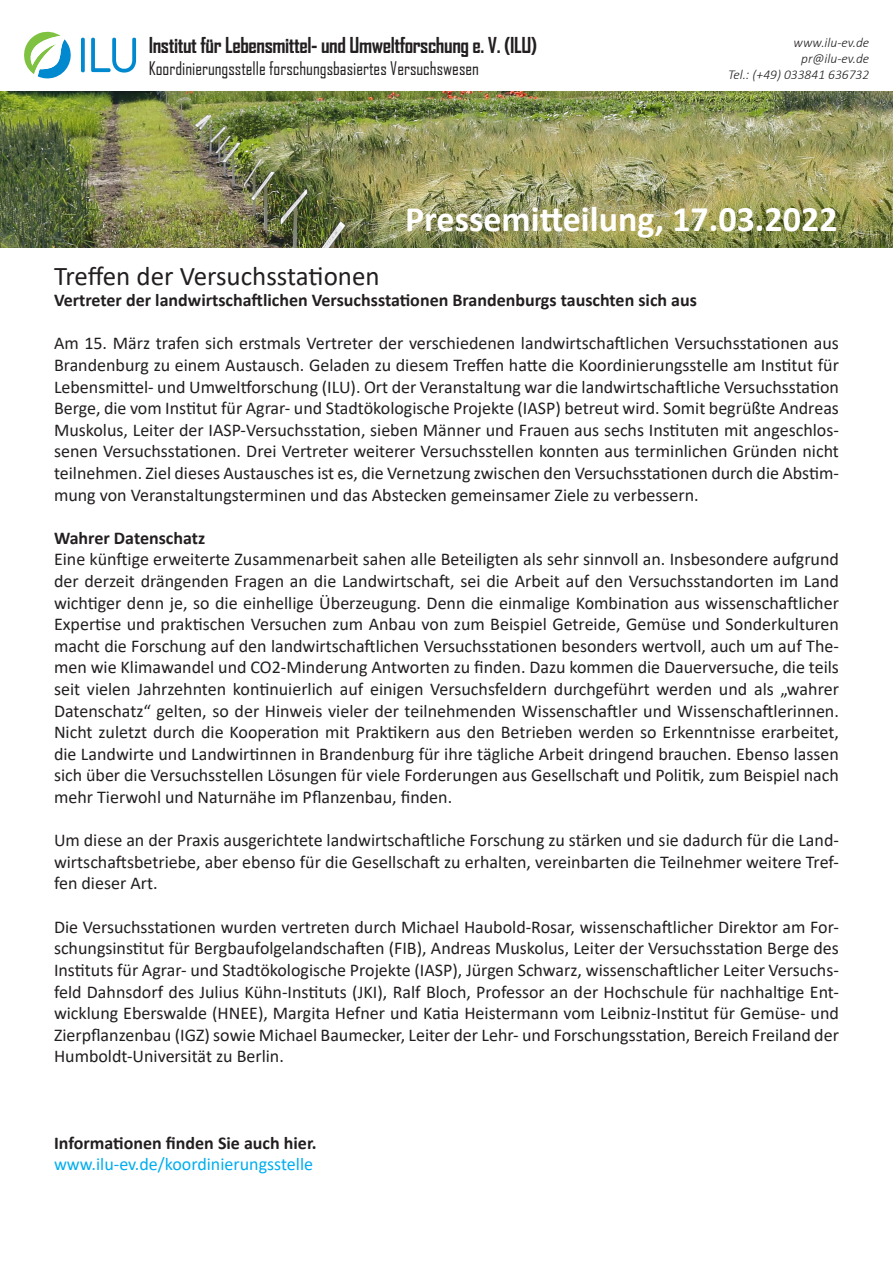
<style>
.page{position:relative;width:893px;height:1263px;background:#fff}
.page>*{position:absolute;margin:0;border:0;box-sizing:border-box;transform-origin:0 0}
.t1{font:700 36px "Calibri";color:#fff}
.t2{font:27px "Calibri";color:#231f20}
.t3{font:700 21px "Agency FB";letter-spacing:-.02em;color:#231f20}
.t4{font:18px/21.6px "Calibri";color:#231f20;text-align:justify}
.t5{font:700 18px "Calibri";color:#231f20}
.t6{font:18px "Agency FB";color:#231f20}
.t7{font:18px "Calibri";color:#00aeef}
.t8{font:italic 300 13.5px "Calibri";color:#231f20}
</style>
<div class="page">
<svg style="left:81px;top:38px;width:4px;height:34px"></svg>
<svg style="left:91px;top:38px;width:45px;height:35px"></svg>
<svg style="left:24px;top:32px;width:47px;height:46px"></svg>
<img style="left:0;top:91px;width:893px;height:156px">
<p class="t3" style="left:149px;top:32px;width:390px">Institut für Lebensmittel- und Umweltforschung e. V. (ILU)</p>
<p class="t6" style="left:149px;top:57px;width:332px">Koordinierungsstelle forschungsbasiertes Versuchswesen</p>
<p class="t8" style="left:794px;top:34px;width:77px">www.ilu-ev.de</p>
<p class="t8" style="left:801px;top:50px;width:70px">pr@ilu-ev.de</p>
<p class="t8" style="left:728px;top:67px;width:143px">Tel.: (+49) 033841 636732</p>
<p class="t1" style="left:405px;top:194px;width:434px">Pressemitteilung, 17.03.2022</p>
<p class="t2" style="left:54px;top:257px;width:327px">Treffen der Versuchsstationen</p>
<p class="t5" style="left:54px;top:287px;width:644px">Vertreter der landwirtschaftlichen Versuchsstationen Brandenburgs tauschten sich aus</p>
<p class="t4" style="left:54px;top:332px;width:786px">Am 15. März trafen sich erstmals Vertreter der verschiedenen landwirtschaftlichen Versuchsstationen aus Brandenburg zu einem Austausch. Geladen zu diesem Treffen hatte die Koordinierungsstelle am Institut für Lebensmittel- und Umweltforschung (ILU). Ort der Veranstaltung war die landwirtschaftliche Versuchsstation Berge, die vom Institut für Agrar- und Stadtökologische Projekte (IASP) betreut wird. Somit begrüßte Andreas Muskolus, Leiter der IASP-Versuchsstation, sieben Männer und Frauen aus sechs Instituten mit angeschlos&shy;senen Versuchsstationen. Drei Vertreter weiterer Versuchsstellen konnten aus terminlichen Gründen nicht teilnehmen. Ziel dieses Austausches ist es, die Vernetzung zwischen den Versuchsstationen durch die Abstim&shy;mung von Veranstaltungsterminen und das Abstecken gemeinsamer Ziele zu verbessern.</p>
<p class="t5" style="left:54px;top:525px;width:153px">Wahrer Datenschatz</p>
<p class="t4" style="left:54px;top:548px;width:786px">Eine künftige erweiterte Zusammenarbeit sahen alle Beteiligten als sehr sinnvoll an. Insbesondere aufgrund der derzeit drängenden Fragen an die Landwirtschaft, sei die Arbeit auf den Versuchsstandorten im Land wichtiger denn je, so die einhellige Überzeugung. Denn die einmalige Kombination aus wissenschaftlicher Expertise und praktischen Versuchen zum Anbau von zum Beispiel Getreide, Gemüse und Sonderkulturen macht die Forschung auf den landwirtschaftlichen Versuchsstationen besonders wertvoll, auch um auf The&shy;men wie Klimawandel und CO2-Minderung Antworten zu finden. Dazu kommen die Dauerversuche, die teils seit vielen Jahrzehnten kontinuierlich auf einigen Versuchsfeldern durchgeführt werden und als „wahrer Datenschatz“ gelten, so der Hinweis vieler der teilnehmenden Wissenschaftler und Wissenschaftlerinnen.<br>Nicht zuletzt durch die Kooperation mit Praktikern aus den Betrieben werden so Erkenntnisse erarbeitet, die Landwirte und Landwirtinnen in Brandenburg für ihre tägliche Arbeit dringend brauchen. Ebenso lassen sich über die Versuchsstellen Lösungen für viele Forderungen aus Gesellschaft und Politik, zum Beispiel nach mehr Tierwohl und Naturnähe im Pflanzenbau, finden.</p>
<p class="t4" style="left:54px;top:829px;width:786px">Um diese an der Praxis ausgerichtete landwirtschaftliche Forschung zu stärken und sie dadurch für die Land&shy;wirtschaftsbetriebe, aber ebenso für die Gesellschaft zu erhalten, vereinbarten die Teilnehmer weitere Tref&shy;fen dieser Art.</p>
<p class="t4" style="left:54px;top:915px;width:786px">Die Versuchsstationen wurden vertreten durch Michael Haubold-Rosar, wissenschaftlicher Direktor am For&shy;schungsinstitut für Bergbaufolgelandschaften (FIB), Andreas Muskolus, Leiter der Versuchsstation Berge des Instituts für Agrar- und Stadtökologische Projekte (IASP), Jürgen Schwarz, wissenschaftlicher Leiter Versuchs&shy;feld Dahnsdorf des Julius Kühn-Instituts (JKI), Ralf Bloch, Professor an der Hochschule für nachhaltige Ent&shy;wicklung Eberswalde (HNEE), Margita Hefner und Katia Heistermann vom Leibniz-Institut für Gemüse- und Zierpflanzenbau (IGZ) sowie Michael Baumecker, Leiter der Lehr- und Forschungsstation, Bereich Freiland der Humboldt-Universität zu Berlin.</p>
<p class="t5" style="left:54px;top:1130px;width:264px">Informationen finden Sie auch hier.</p>
<p class="t7" style="left:54px;top:1152px;width:261px">www.ilu-ev.de/koordinierungsstelle</p>
</div>
